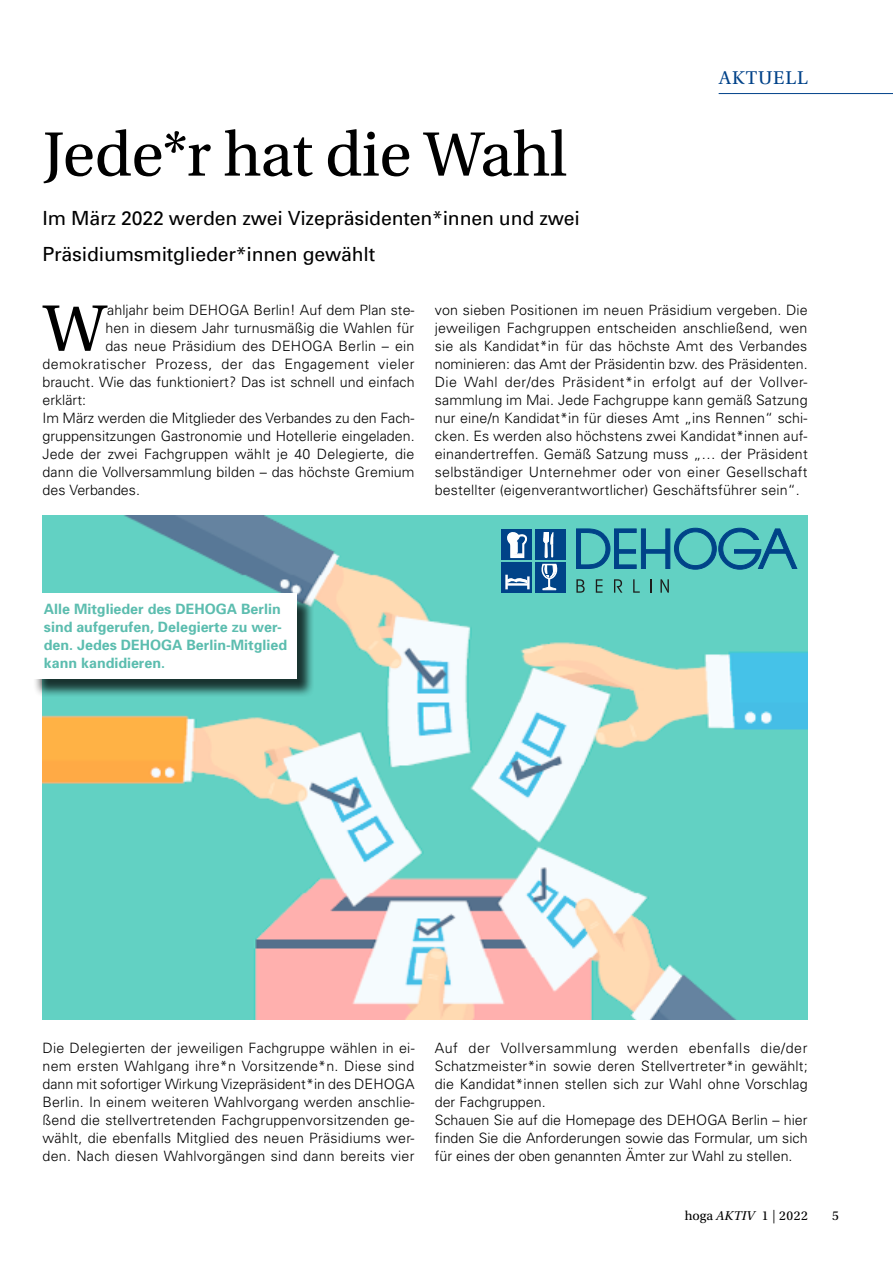
<style>
.page{position:relative;width:893px;height:1263px;background:#fff}
.page>*{position:absolute;margin:0;border:0;box-sizing:border-box;transform-origin:0 0}
.t1{font:69.45px "Utopia Std";color:#000}
.t2{font:66px "Utopia Std";letter-spacing:-.01em;color:#000}
.t3{font:19.5px/36px "Univers";letter-spacing:-.01em;color:#000}
.t4{font:19.5px "Utopia Std";letter-spacing:.05em;color:#004289}
.t5{font:300 14.25px/18px "Univers";letter-spacing:.005em;color:#000;text-align:justify}
.t6{font:700 14.25px/18px "Univers";color:#5cbdaf}
.t7{font:300 14.25px "Univers";letter-spacing:.03em;color:#000}
.t8{font:13.5px "Utopia Std";letter-spacing:.02em;color:#000}
.s1{font-style:italic}
.s2{font-family:"Formata";font-weight:300}
</style>
<div class="page">
<hr style="left:719px;top:93px;width:174px;height:1px;background:#004289">
<img style="left:43px;top:515px;width:765px;height:504px">
<div style="left:34px;top:596px;width:280px;height:101px;background:#000;opacity:.75"></div>
<div style="left:31px;top:594px;width:265px;height:85px;background:#fff"></div>
<svg style="left:576px;top:528px;width:221px;height:42px;background:#40a0ae"></svg>
<svg style="left:576px;top:579px;width:9px;height:14px"></svg>
<svg style="left:596px;top:579px;width:6px;height:14px"></svg>
<svg style="left:614px;top:579px;width:8px;height:14px"></svg>
<svg style="left:633px;top:579px;width:7px;height:14px"></svg>
<svg style="left:650px;top:579px;width:2px;height:14px"></svg>
<svg style="left:660px;top:579px;width:9px;height:14px"></svg>
<div style="left:501px;top:529px;width:31px;height:31px;background:#004388"></div>
<div style="left:535px;top:529px;width:30px;height:31px;background:#004388"></div>
<div style="left:501px;top:563px;width:31px;height:30px;background:#004388"></div>
<svg style="left:505px;top:575px;width:25px;height:14px"></svg>
<div style="left:535px;top:563px;width:30px;height:30px;background:#004388"></div>
<svg style="left:541px;top:564px;width:17px;height:26px"></svg>
<svg style="left:507px;top:532px;width:21px;height:27px"></svg>
<svg style="left:543px;top:532px;width:10px;height:26px"></svg>
<h2 class="t2" style="left:43px;top:119px;width:526px">Jede*r hat die Wahl</h2>
<h3 class="t3" style="left:43px;top:200px;width:539px">Im März 2022 werden zwei Vizepräsidenten*innen und zwei<br>Präsidiumsmitglieder*innen gewählt</h3>
<h3 class="t4" style="left:719px;top:68px;width:91px">AKTUELL</h3>
<h1 class="t1" style="left:43px;top:291px;width:64px">W</h1>
<p class="t5" style="left:107px;top:300px;width:309px">ahljahr beim DEHOGA Berlin! Auf dem Plan ste-</p>
<p class="t5" style="left:106px;top:318px;width:310px">hen in diesem Jahr turnusmäßig die Wahlen für</p>
<p class="t5" style="left:106px;top:336px;width:310px">das neue Präsidium des DEHOGA Berlin – ein</p>
<p class="t7" style="left:43px;top:355px;width:373px">demokratischer Prozess, der das Engagement vieler</p>
<p class="t5" style="left:43px;top:372px;width:374px">braucht. Wie das funktioniert? Das ist schnell und einfach</p>
<p class="t5" style="left:43px;top:390px;width:45px">erklärt:</p>
<p class="t5" style="left:43px;top:408px;width:373px">Im März werden die Mitglieder des Verbandes zu den Fach-</p>
<p class="t5" style="left:43px;top:426px;width:374px">gruppensitzungen Gastronomie und Hotellerie eingeladen.</p>
<p class="t5" style="left:43px;top:444px;width:373px">Jede der zwei Fachgruppen wählt je 40 Delegierte, die</p>
<p class="t5" style="left:43px;top:462px;width:374px">dann die Vollversammlung bilden – das höchste Gremium</p>
<p class="t5" style="left:43px;top:480px;width:99px">des Verbandes.</p>
<p class="t5" style="left:435px;top:300px;width:374px">von sieben Positionen im neuen Präsidium vergeben. Die jeweiligen Fachgruppen entscheiden anschließend, wen sie als Kandidat*in für das höchste Amt des Verbandes nominieren: das Amt der Präsidentin bzw. des Präsidenten.<br>Die Wahl der/des Präsident*in erfolgt auf der Vollver&shy;sammlung im Mai. Jede Fachgruppe kann gemäß Satzung nur eine/n Kandidat*in für dieses Amt „ins Rennen“ schi&shy;cken. Es werden also höchstens zwei Kandidat*innen auf&shy;einandertreffen. Gemäß Satzung muss „… der Präsident selbständiger Unternehmer oder von einer Gesellschaft bestellter (eigenverantwortlicher) Geschäftsführer sein“.</p>
<p class="t6" style="left:44px;top:599px;width:245px">Alle Mitglieder des DEHOGA Berlin sind aufgerufen, Delegierte zu wer&shy;den. Jedes DEHOGA Berlin-Mitglied kann kandidieren.</p>
<p class="t5" style="left:43px;top:1038px;width:374px">Die Delegierten der jeweiligen Fachgruppe wählen in ei&shy;nem ersten Wahlgang ihre*n Vorsitzende*n. Diese sind dann mit sofortiger Wirkung Vizepräsident*in des DEHOGA Berlin. In einem weiteren Wahlvorgang werden anschlie&shy;ßend die stellvertretenden Fachgruppenvorsitzenden ge&shy;wählt, die ebenfalls Mitglied des neuen Präsidiums wer&shy;den. Nach diesen Wahlvorgängen sind dann bereits vier</p>
<p class="t5" style="left:435px;top:1038px;width:374px;text-align:left">Auf der Vollversammlung werden ebenfalls die/der Schatzmeister*in sowie deren Stellvertreter*in gewählt; die Kandidat*innen stellen sich zur Wahl ohne Vorschlag der Fachgruppen.<br>Schauen Sie auf die Homepage des DEHOGA Berlin – hier finden Sie die Anforderungen sowie das Formular, um sich für eines der oben genannten Ämter zur Wahl zu stellen.</p>
<p class="t8" style="left:685px;top:1208px;width:125px">hoga <span class="s1">AKTIV</span> 1 <span class="s2">|</span> 2022</p>
<p class="t8" style="left:832px;top:1208px;width:8px">5</p>
</div>
